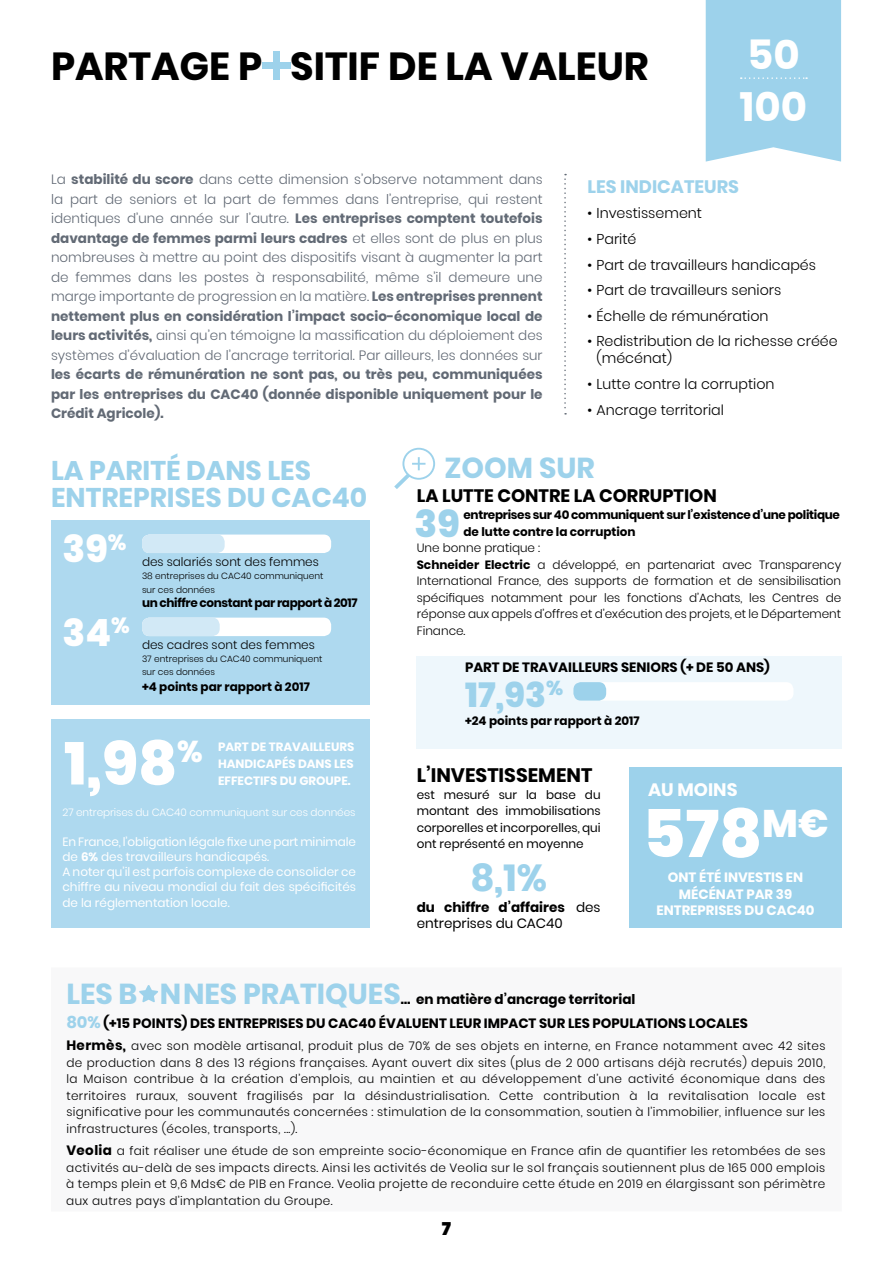
<style>
.page{position:relative;width:893px;height:1263px;background:#fff}
.page>*{position:absolute;margin:0;border:0;box-sizing:border-box;transform-origin:0 0}
.t1{font:800 66px "Poppins";color:#fff}
.t2{font:800 60px "Poppins";color:#fff}
.t3{font:700 40.8px "Poppins";color:#fff}
.t4{font:700 39px "Poppins";color:#000}
.t5{font:800 37.5px "Poppins";color:#fff}
.t6{font:700 37.5px "Poppins";color:#9dd2eb}
.t7{font:800 37.5px "Poppins";color:#9dd2eb}
.t8{font:800 34.5px "Poppins";color:#9dd2eb}
.t9{font:700 28.8px "Poppins";color:#9dd2eb}
.t10{font:700 27px/27px "Poppins";color:#9dd2eb}
.t11{font:700 19.5px "Poppins";color:#000}
.t12{font:700 18px "Poppins";color:#000}
.t13{font:700 18px "Poppins";color:#9dd2eb}
.t14{font:700 18px "Poppins";color:#fff}
.t15{font:900 18px "Poppins";color:#000}
.t16{font:300 14.25px/17.1px "Poppins";color:#000}
.t17{font:300 13.5px/19.5px "Poppins";color:#626a75;text-align:justify}
.t18{font:700 13.5px/23.5px "Poppins";color:#000}
.t19{font:700 13.5px/19.5px "Poppins";color:#626a75;text-align:justify}
.t20{font:700 13.5px/16.2px "Poppins";color:#fff;text-align:center}
.t21{font:13.5px/16.5px "Poppins";color:#000}
.t22{font:300 12px/16.5px "Poppins";color:#000;text-align:justify}
.t23{font:12px/15px "Poppins";color:#fff}
.t24{font:700 12px/16.5px "Poppins";letter-spacing:-.025em;color:#000}
.t25{font:12px/16.5px "Poppins";color:#000;text-align:justify}
.t26{font:700 12px/16.5px "Poppins";color:#fff;text-align:justify}
.t27{font:700 12px "Poppins";color:#000}
.t28{font:300 10.5px "Poppins";letter-spacing:-.01em;color:#fff}
.t29{font:300 9px/13.2px "Poppins";color:#000}
.s1{font-weight:700}
.s2{font-size:28.8px;color:#9dd2eb}
.s3{font-size:16.5px;color:#9dd2eb}
.s4{font-weight:700;font-size:13.5px}
</style>
<div class="page">
<div style="left:417px;top:656px;width:425px;height:92px;background:#eef7fc"></div>
<div style="left:51px;top:967px;width:791px;height:244px;background:#f8f8f9"></div>
<div style="left:51px;top:520px;width:319px;height:185px;background:#aed9ef"></div>
<svg style="left:564px;top:174px;width:2px;height:240px"></svg>
<div style="left:273px;top:51px;width:7px;height:29px;background:#9dd2eb"></div>
<div style="left:262px;top:62px;width:28px;height:7px;background:#9dd2eb"></div>
<div style="left:706px;top:0;width:135px;height:162px;background:#9dd2eb"></div>
<svg style="left:139px;top:985px;width:19px;height:17px"></svg>
<div style="left:142px;top:618px;width:189px;height:18px;background:#fff;border-radius:8px"></div>
<div style="left:142px;top:534px;width:189px;height:19px;background:#fff;border-radius:8px"></div>
<div style="left:142px;top:534px;width:83px;height:19px;background:#d2e9f6;border-radius:8px"></div>
<div style="left:142px;top:618px;width:78px;height:18px;background:#d2e9f6;border-radius:8px"></div>
<div style="left:629px;top:767px;width:213px;height:161px;background:#9dd2eb"></div>
<svg style="left:394px;top:448px;width:41px;height:41px"></svg>
<div style="left:51px;top:719px;width:319px;height:208px;background:#aed9ef"></div>
<div style="left:574px;top:682px;width:219px;height:19px;background:#fff;border-radius:8px"></div>
<div style="left:573px;top:682px;width:33px;height:19px;background:#9dd2eb;border-radius:8px"></div>
<h3 class="t4" style="left:51px;top:43px;width:599px">PARTAGE P SITIF DE LA VALEUR</h3>
<h3 class="t3" style="left:747px;top:31px;width:54px">50</h3>
<h3 class="t3" style="left:740px;top:83px;width:69px">100</h3>
<p class="t17" style="left:51px;top:170px;width:493px">La <span class="s1">stabilité du score</span> dans cette dimension s’observe notamment dans la part de seniors et la part de femmes dans l’entreprise, qui restent identiques d’une année sur l’autre. <span class="s1">Les entreprises comptent toutefois davantage de femmes parmi leurs cadres</span> et elles sont de plus en plus nombreuses à mettre au point des dispositifs visant à augmenter la part de femmes dans les postes à responsabilité, même s’il demeure une marge importante de progression en la matière. <span class="s1">Les entreprises prennent nettement plus en considération l’impact socio-économique local de leurs activités,</span> ainsi qu’en témoigne la massification du déploiement des systèmes d’évaluation de l’ancrage territorial. Par ailleurs, les données sur</p>
<p class="t19" style="left:51px;top:365px;width:493px">les écarts de rémunération ne sont pas, ou très peu, communiquées par les entreprises du CAC40 (donnée disponible uniquement pour le Crédit Agricole).</p>
<h3 class="t13" style="left:587px;top:176px;width:153px">LES INDICATEURS</h3>
<p class="t16" style="left:587px;top:205px;width:116px">• Investissement</p>
<p class="t16" style="left:587px;top:230px;width:51px">• Parité</p>
<p class="t16" style="left:587px;top:256px;width:230px">• Part de travailleurs handicapés</p>
<p class="t16" style="left:587px;top:282px;width:195px">• Part de travailleurs seniors</p>
<p class="t16" style="left:587px;top:307px;width:183px">• Échelle de rémunération</p>
<p class="t16" style="left:596px;top:333px;width:243px;text-indent:-9px">• Redistribution de la richesse créée (mécénat)</p>
<p class="t16" style="left:587px;top:376px;width:189px">• Lutte contre la corruption</p>
<p class="t16" style="left:587px;top:401px;width:138px">• Ancrage territorial</p>
<h3 class="t10" style="left:51px;top:457px;width:318px">LA PARITÉ DANS LES<br>ENTREPRISES DU CAC40</h3>
<h3 class="t5" style="left:63px;top:527px;width:66px">39<sup>%</sup></h3>
<h3 class="t5" style="left:63px;top:611px;width:69px">34<sup>%</sup></h3>
<p class="t22" style="left:142px;top:554px;width:178px">des salariés sont des femmes</p>
<p class="t29" style="left:142px;top:570px;width:183px">38 entreprises du CAC40 communiquent sur ces données</p>
<p class="t24" style="left:142px;top:594px;width:217px">un chiffre constant par rapport à 2017</p>
<p class="t22" style="left:142px;top:636px;width:174px">des cadres sont des femmes</p>
<p class="t29" style="left:142px;top:652px;width:182px">37 entreprises du CAC40 communiquent sur ces données</p>
<p class="t27" style="left:142px;top:679px;width:169px">+4 points par rapport à 2017</p>
<h2 class="t2" style="left:64px;top:729px;width:140px">1,98<sup>%</sup></h2>
<p class="t26" style="left:218px;top:739px;width:138px">PART DE TRAVAILLEURS HANDICAPÉS DANS LES EFFECTIFS DU GROUPE.</p>
<p class="t28" style="left:63px;top:807px;width:294px">27 entreprises du CAC40 communiquent sur ces données</p>
<p class="t23" style="left:63px;top:835px;width:295px">En France, l’obligation légale fixe une part minimale de <span class="s1">6%</span> des travailleurs handicapés.<br>A noter qu’il est parfois complexe de consolider ce chiffre au niveau mondial du fait des spécificités de la réglementation locale.</p>
<h3 class="t9" style="left:444px;top:451px;width:152px">ZOOM SUR</h3>
<h3 class="t12" style="left:417px;top:486px;width:302px">LA LUTTE CONTRE LA CORRUPTION</h3>
<p class="t24" style="left:463px;top:507px;width:378px">entreprises sur 40 communiquent sur l’existence d’une politique de lutte contre la corruption</p>
<p class="t22" style="left:417px;top:540px;width:426px;text-align:left">Une bonne pratique :<br><span class="s1">Schneider Electric</span> a développé, en partenariat avec Transparency International France, des supports de formation et de sensibilisation spécifiques notamment pour les fonctions d’Achats, les Centres de réponse aux appels d’offres et d’exécution des projets, et le Département Finance.</p>
<h3 class="t7" style="left:415px;top:502px;width:47px">39</h3>
<p class="t18" style="left:465px;top:656px;width:306px">PART DE TRAVAILLEURS SENIORS (+ DE 50 ANS)</p>
<h3 class="t8" style="left:465px;top:675px;width:100px">17,93<sup>%</sup></h3>
<p class="t27" style="left:465px;top:714px;width:176px">+24 points par rapport à 2017</p>
<h3 class="t11" style="left:417px;top:764px;width:177px">L’INVESTISSEMENT</h3>
<p class="t25" style="left:417px;top:786px;width:185px">est mesuré sur la base du montant des immobilisations corporelles et incorporelles, qui ont représenté en moyenne</p>
<h3 class="t6" style="left:470px;top:856px;width:78px">8,1%</h3>
<p class="t21" style="left:417px;top:899px;width:185px"><span class="s1">du chiffre d’affaires</span> des entreprises du CAC40</p>
<h3 class="t14" style="left:648px;top:779px;width:91px">AU MOINS</h3>
<h1 class="t1" style="left:642px;top:796px;width:188px">578<sup>M€</sup></h1>
<p class="t20" style="left:656px;top:869px;width:160px">ONT ÉTÉ INVESTIS EN<br>MÉCÉNAT PAR 39<br>ENTREPRISES DU CAC40</p>
<p class="t18" style="left:66px;top:988px;width:683px"><span class="s2">LES B NNES PRATIQUES</span>… en matière d’ancrage territorial<br><span class="s3">80%</span> (+15 POINTS) DES ENTREPRISES DU CAC40 ÉVALUENT LEUR IMPACT SUR LES POPULATIONS LOCALES</p>
<p class="t22" style="left:66px;top:1038px;width:761px"><span class="s4">Hermès,</span> avec son modèle artisanal, produit plus de 70% de ses objets en interne, en France notamment avec 42 sites de production dans 8 des 13 régions françaises. Ayant ouvert dix sites (plus de 2 000 artisans déjà recrutés) depuis 2010, la Maison contribue à la création d’emplois, au maintien et au développement d’une activité économique dans des territoires ruraux, souvent fragilisés par la désindustrialisation. Cette contribution à la revitalisation locale est significative pour les communautés concernées : stimulation de la consommation, soutien à l’immobilier, influence sur les infrastructures (écoles, transports, ...).</p>
<p class="t22" style="left:66px;top:1143px;width:761px"><span class="s4">Veolia</span> a fait réaliser une étude de son empreinte socio-économique en France afin de quantifier les retombées de ses activités au-delà de ses impacts directs. Ainsi les activités de Veolia sur le sol français soutiennent plus de 165 000 emplois à temps plein et 9,6 Mds€ de PIB en France. Veolia projette de reconduire cette étude en 2019 en élargissant son périmètre aux autres pays d’implantation du Groupe.</p>
<h3 class="t15" style="left:442px;top:1218px;width:11px">7</h3>
</div>
